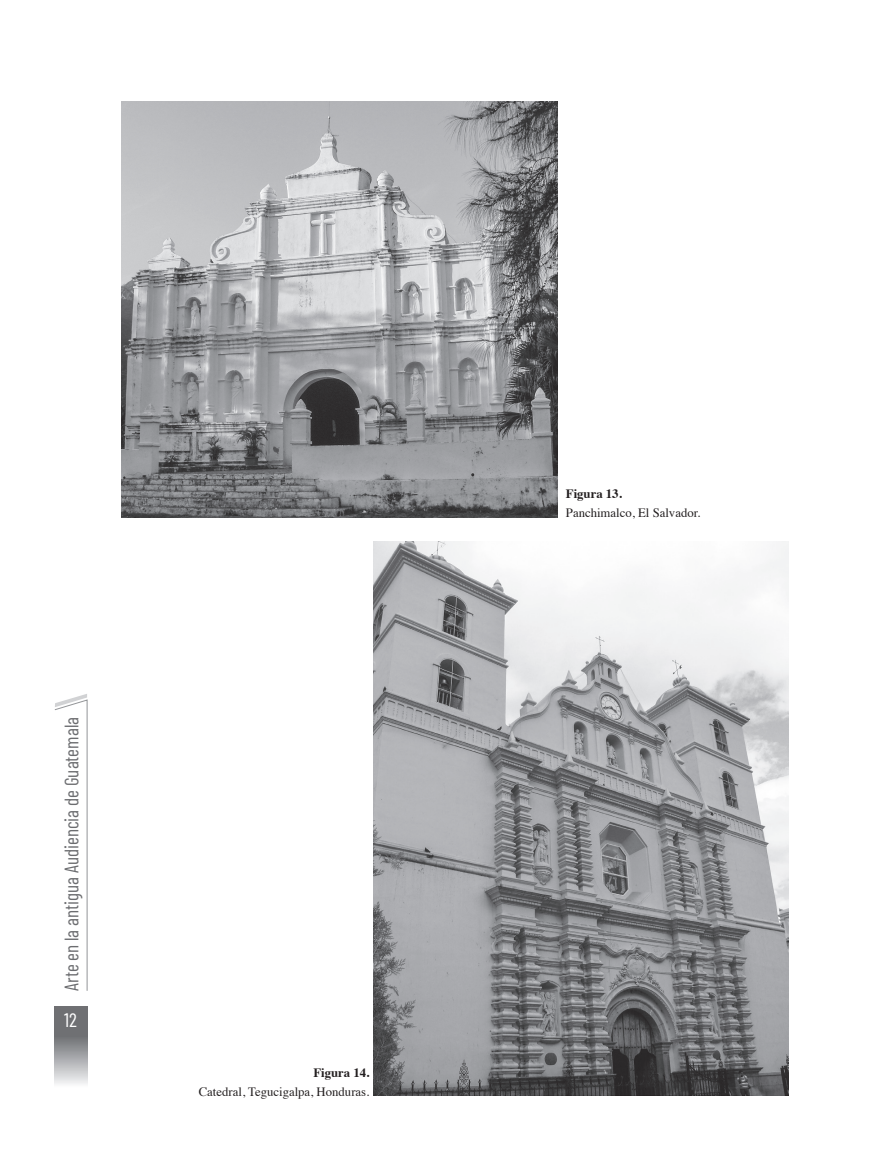
<style>
.page{position:relative;width:891px;height:1161px;background:#fff}
.page>*{position:absolute;margin:0;border:0;box-sizing:border-box;transform-origin:0 0}
.t1{font:19.5px "Barlow Condensed";color:#6c6d70}
.t2{font:19.5px "Barlow Condensed";color:#fff}
.t3{font:12.75px "Times";color:#231f20}
.t4{font:700 12.75px "Times";color:#231f20}
</style>
<div class="page">
<svg style="left:54px;top:1006px;width:34px;height:78px;background:#96979a"></svg>
<svg style="left:54px;top:694px;width:34px;height:297px"></svg>
<img style="left:374px;top:542px;width:415px;height:553px">
<img style="left:122px;top:101px;width:435px;height:416px">
<h1 class="t1" style="left:58px;top:991px;width:275px;rotate:-90deg">Arte en la antigua Audiencia de Guatemala</h1>
<h1 class="t2" style="left:64px;top:1006px;width:14px">12</h1>
<p class="t4" style="left:313px;top:1060px;width:57px">Figura 14.</p>
<p class="t3" style="left:199px;top:1080px;width:172px">Catedral, Tegucigalpa, Honduras.</p>
<p class="t4" style="left:566px;top:482px;width:57px">Figura 13.</p>
<p class="t3" style="left:566px;top:501px;width:136px">Panchimalco, El Salvador.</p>
</div>
